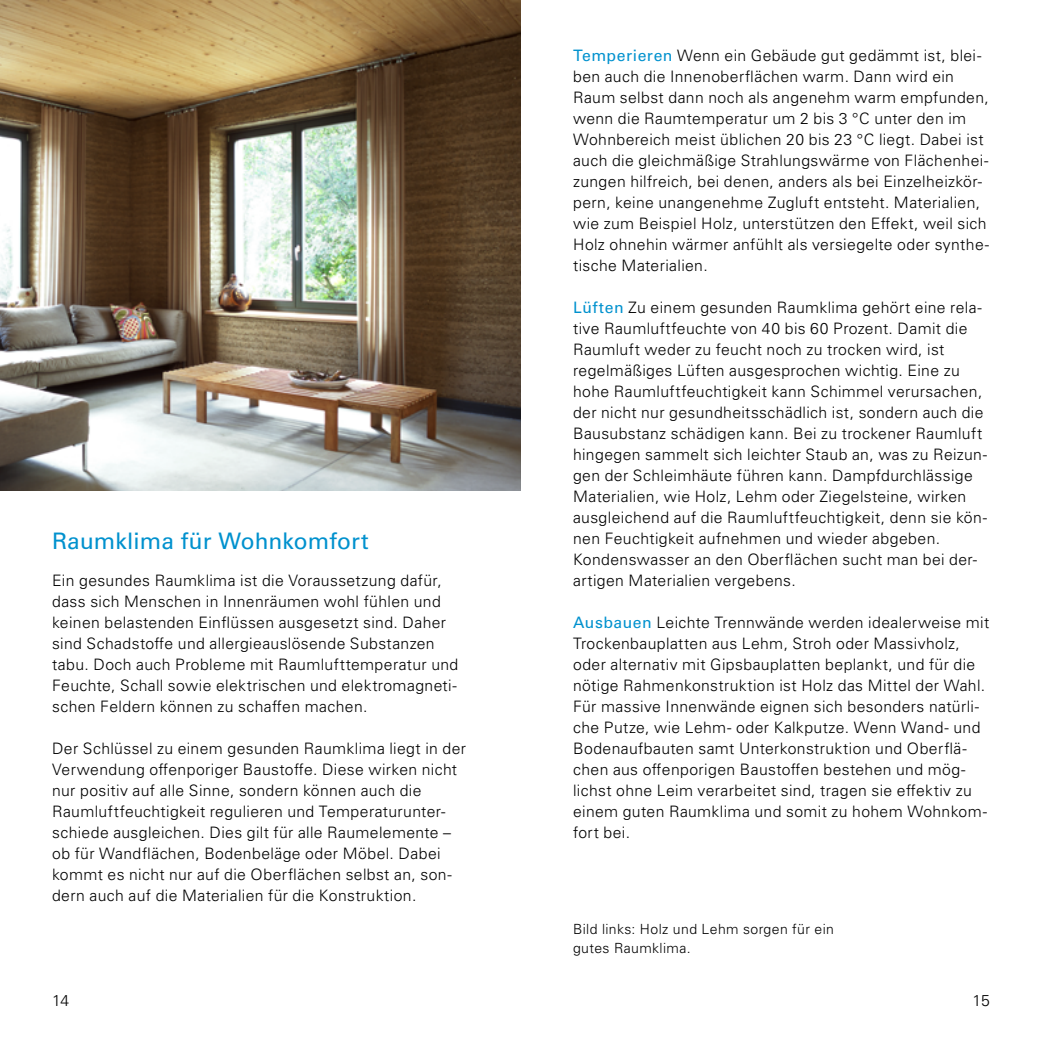
<style>
.page{position:relative;width:1042px;height:1042px;background:#fff}
.page>*{position:absolute;margin:0;border:0;box-sizing:border-box;transform-origin:0 0}
.Ueberschrift_blau_13{font:22.75px "Univers LT Pro 55 Roman";letter-spacing:.005em;color:#0091ce}
.Fließtext_9_12_pt{font:300 15.75px/21px "Univers LT Pro 45";letter-spacing:.025em;color:#000}
.t1{font:300 14px/18.7px "Univers LT Pro 45";letter-spacing:.03em;color:#000}
.s1{font-family:"Univers LT Pro 55 Roman";font-weight:400;color:#0091ce}
</style>
<div class="page">
<img style="left:0;top:0;width:521px;height:491px">
<h1 class="Ueberschrift_blau_13" style="left:52px;top:525px;width:318px">Raumklima für Wohnkomfort</h1>
<p class="Fließtext_9_12_pt" style="left:52px;top:569px;width:408px">Ein gesundes Raumklima ist die Voraussetzung dafür, dass sich Menschen in Innenräumen wohl fühlen und keinen belastenden Einflüssen ausgesetzt sind. Daher sind Schadstoffe und allergieauslösende Substanzen tabu. Doch auch Probleme mit Raumlufttemperatur und Feuchte, Schall sowie elektrischen und elektromagneti&shy;schen Feldern können zu schaffen machen.</p>
<p class="Fließtext_9_12_pt" style="left:52px;top:737px;width:415px">Der Schlüssel zu einem gesunden Raumklima liegt in der Verwendung offenporiger Baustoffe. Diese wirken nicht nur positiv auf alle Sinne, sondern können auch die Raumluftfeuchtigkeit regulieren und Temperaturunter&shy;schiede ausgleichen. Dies gilt für alle Raumelemente – ob für Wandflächen, Bodenbeläge oder Möbel. Dabei kommt es nicht nur auf die Oberflächen selbst an, son&shy;dern auch auf die Materialien für die Konstruktion.</p>
<p class="Fließtext_9_12_pt" style="left:573px;top:45px;width:418px"><span class="s1">Temperieren</span> Wenn ein Gebäude gut gedämmt ist, blei&shy;ben auch die Innenoberflächen warm. Dann wird ein Raum selbst dann noch als angenehm warm empfunden, wenn die Raumtemperatur um 2 bis 3 °C unter den im Wohnbereich meist üblichen 20 bis 23 °C liegt. Dabei ist auch die gleichmäßige Strahlungswärme von Flächenhei&shy;zungen hilfreich, bei denen, anders als bei Einzelheizkör&shy;pern, keine unangenehme Zugluft entsteht. Materialien, wie zum Beispiel Holz, unterstützen den Effekt, weil sich Holz ohnehin wärmer anfühlt als versiegelte oder synthe&shy;tische Materialien.</p>
<p class="Fließtext_9_12_pt" style="left:573px;top:297px;width:416px"><span class="s1">Lüften</span> Zu einem gesunden Raumklima gehört eine rela&shy;tive Raumluftfeuchte von 40 bis 60 Prozent. Damit die Raumluft weder zu feucht noch zu trocken wird, ist regelmäßiges Lüften ausgesprochen wichtig. Eine zu hohe Raumluftfeuchtigkeit kann Schimmel verursachen, der nicht nur gesundheitsschädlich ist, sondern auch die Bausubstanz schädigen kann. Bei zu trockener Raumluft hingegen sammelt sich leichter Staub an, was zu Reizun&shy;gen der Schleimhäute führen kann. Dampfdurchlässige Materialien, wie Holz, Lehm oder Ziegelsteine, wirken ausgleichend auf die Raumluftfeuchtigkeit, denn sie kön&shy;nen Feuchtigkeit aufnehmen und wieder abgeben.<br>Kondenswasser an den Oberflächen sucht man bei der&shy;artigen Materialien vergebens.</p>
<p class="Fließtext_9_12_pt" style="left:573px;top:612px;width:418px"><span class="s1">Ausbauen</span> Leichte Trennwände werden idealerweise mit Trockenbauplatten aus Lehm, Stroh oder Massivholz, oder alternativ mit Gipsbauplatten beplankt, und für die nötige Rahmenkonstruktion ist Holz das Mittel der Wahl.<br>Für massive Innenwände eignen sich besonders natürli&shy;che Putze, wie Lehm- oder Kalkputze. Wenn Wand- und Bodenaufbauten samt Unterkonstruktion und Oberflä&shy;chen aus offenporigen Baustoffen bestehen und mög&shy;lichst ohne Leim verarbeitet sind, tragen sie effektiv zu einem guten Raumklima und somit zu hohem Wohnkom&shy;fort bei.</p>
<p class="t1" style="left:573px;top:919px;width:262px">Bild links: Holz und Lehm sorgen für ein gutes Raumklima.</p>
<p class="Fließtext_9_12_pt" style="left:52px;top:990px;width:19px">14</p>
<p class="Fließtext_9_12_pt" style="left:972px;top:990px;width:19px">15</p>
</div>
